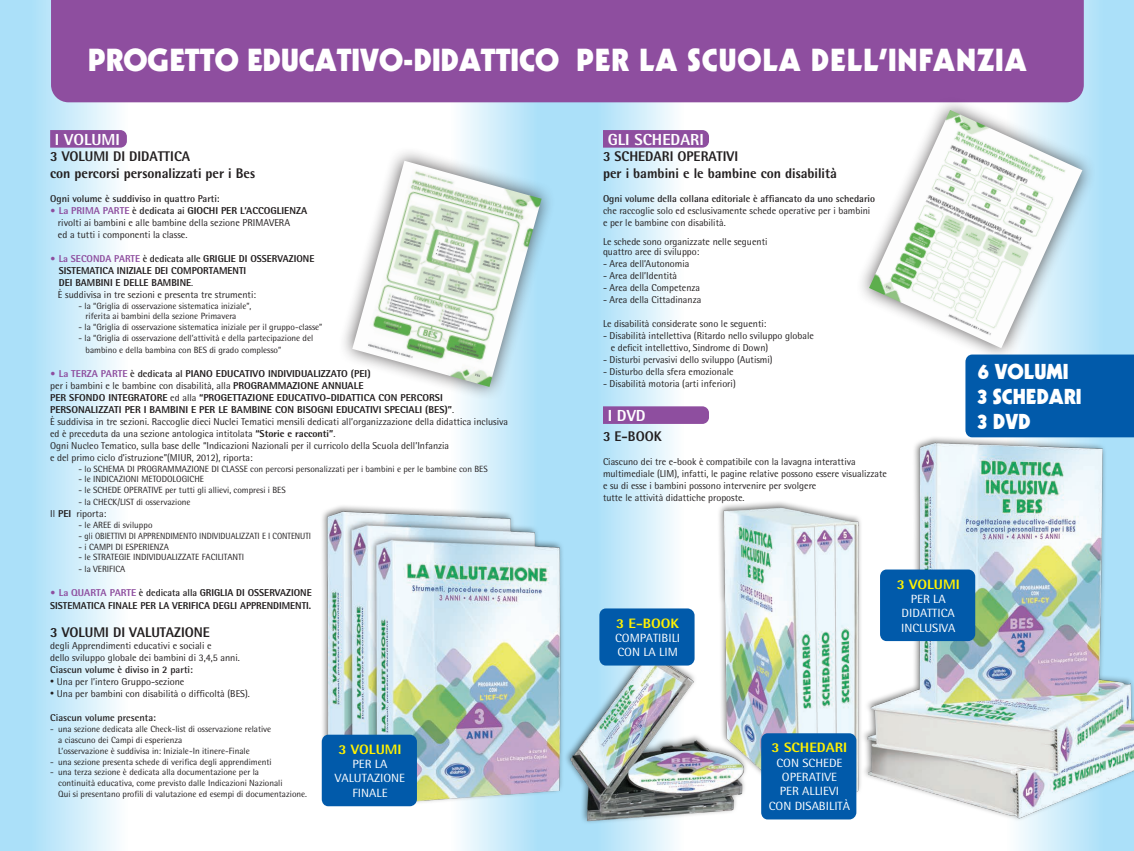
<style>
.page{position:relative;width:1134px;height:851px;background:#fff}
.page>*{position:absolute;margin:0;border:0;box-sizing:border-box;transform-origin:0 0}
.t1{font:900 31px "Kabel";color:#fff}
.t2{font:900 21px/25.2px "Kabel";color:#fff}
.t3{font:800 16px "Rotis Semi Sans";color:#fff}
.t4{font:800 14px/16.8px "Rotis Semi Sans";color:#231f20}
.t5{font:800 13.6px "Rotis Semi Sans";color:#fff101;scale:1.07 1}
.t6{font:11.9px/14.3px "Rotis Semi Sans";color:#fff;text-align:center;scale:1.07 1}
.t7{font:10px/12px "Rotis Semi Sans";color:#231f20}
.t8{font:800 10px/12px "Rotis Semi Sans";color:#231f20}
.t9{font:700 10px "Rotis Semi Sans";color:#231f20}
.t10{font:9px/10.8px "Rotis Semi Sans";color:#231f20}
.s1{font-weight:800;color:#8e4e9f}
.s2{font-weight:700}
.s3{font-weight:800}
.s4{color:#8e4e9f}
.s5{font-weight:400}
.s6{font-size:8px}
</style>
<div class="page">
<div style="left:977px;top:0;width:157px;height:850px;background:linear-gradient(to right,#fff,#9ddbf8)"></div>
<div style="left:567px;top:0;width:142px;height:850px;background:linear-gradient(to right,#9cdaf7,#fff)"></div>
<div style="left:0;top:0;width:156px;height:850px;background:linear-gradient(to right,#9ddbf8,#fff)"></div>
<svg style="left:425px;top:102px;width:142px;height:748px"></svg>
<div style="left:51px;top:0;width:1033px;height:102px;background:#8e4e9f"></div>
<svg style="left:50px;top:130px;width:77px;height:18px"></svg>
<img style="left:321px;top:332px;width:813px;height:510px">
<svg style="left:603px;top:130px;width:106px;height:18px;background:#9053a2"></svg>
<svg style="left:603px;top:406px;width:106px;height:18px;background:#9053a2"></svg>
<div style="left:338px;top:146px;width:218px;height:255px;background:#231f20;opacity:.75"></div>
<img style="left:352px;top:161px;width:190px;height:226px">
<div style="left:880px;top:569px;width:95px;height:72px;background:#015aaa;border-radius:7px"></div>
<div style="left:761px;top:733px;width:95px;height:86px;background:#015aaa;border-radius:7px"></div>
<div style="left:599px;top:608px;width:95px;height:57px;background:#015aaa;border-radius:7px"></div>
<div style="left:322px;top:734px;width:95px;height:72px;background:#015aaa;border-radius:7px"></div>
<div style="left:855px;top:96px;width:241px;height:266px;background:#231f20;opacity:.75"></div>
<img style="left:869px;top:110px;width:213px;height:238px">
<div style="left:965px;top:354px;width:169px;height:83px;background:#015aaa"></div>
<h1 class="t1" style="left:88px;top:40px;width:940px">PROGETTO EDUCATIVO-DIDATTICO PER LA SCUOLA DELL’INFANZIA</h1>
<h3 class="t3" style="left:55px;top:129px;width:66px">I VOLUMI</h3>
<h3 class="t4" style="left:50px;top:148px;width:206px">3 VOLUMI DI DIDATTICA<br>con percorsi personalizzati per i Bes</h3>
<p class="t9" style="left:50px;top:193px;width:171px">Ogni volume è suddiviso in quattro Parti:</p>
<p class="t7" style="left:58px;top:205px;width:251px;text-indent:-8px"><span class="s1">• La PRIMA PARTE</span> <span class="s2">è dedicata ai</span> <span class="s3">GIOCHI PER L’ACCOGLIENZA </span>rivolti ai bambini e alle bambine della sezione PRIMAVERA<br>ed a tutti i componenti la classe.</p>
<p class="t8" style="left:58px;top:252px;width:258px;text-indent:-8px"><span class="s4">• La SECONDA PARTE</span> <span class="s2">è dedicata alle</span> GRIGLIE DI OSSERVAZIONE SISTEMATICA INIZIALE DEI COMPORTAMENTI<br>DEI BAMBINI E DELLE BAMBINE<span class="s5">.<br>è suddivisa in tre sezioni e presenta tre strumenti:</span></p>
<p class="t10" style="left:86px;top:301px;width:167px;line-height:10px;text-indent:-7px">- la “Griglia di osservazione sistematica iniziale”, riferita ai bambini della sezione Primavera</p>
<p class="t10" style="left:79px;top:321px;width:245px">- la “Griglia di osservazione sistematica iniziale per il gruppo-classe”</p>
<p class="t10" style="left:86px;top:331px;width:229px;line-height:12px;text-indent:-7px">- la “Griglia di osservazione dell’attività e della partecipazione del bambino e della bambina con BES di grado complesso”</p>
<p class="t7" style="left:50px;top:367px;width:459px"><span class="s1">• La TERZA PARTE</span> <span class="s2">è dedicata al</span> <span class="s3">PIANO EDUCATIVO INDIVIDUALIZZATO (PEI)<br></span>per i bambini e le bambine con disabilità, alla <span class="s3">PROGRAMMAZIONE ANNUALE<br>PER SFONDO INTEGRATORE</span> ed alla <span class="s3">“PROGETTAZIONE EDUCATIVO-DIDATTICA CON PERCORSI PERSONALIZZATI PER I BAMBINI E PER LE BAMBINE CON BISOGNI EDUCATIVI SPECIALI (BES)”</span>.<br>è suddivisa in tre sezioni. Raccoglie dieci Nuclei Tematici mensili dedicati all’organizzazione della didattica inclusiva ed è preceduta da una sezione antologica intitolata <span class="s3">“Storie e racconti”</span>.<br>Ogni Nucleo Tematico, sulla base delle “Indicazioni Nazionali per il curricolo della Scuola dell’Infanzia<br>e del primo ciclo d’istruzione”(MIUR, 2012), riporta:</p>
<p class="t10" style="left:79px;top:463px;width:411px">- lo SCHEMA DI PROGRAMMAZIONE DI CLASSE con percorsi personalizzati per i bambini e per le bambine con BES</p>
<p class="t10" style="left:79px;top:474px;width:127px">- le INDICAZIONI METODOLOGICHE</p>
<p class="t10" style="left:79px;top:484px;width:209px">- le SCHEDE OPERATIVE per tutti gli allievi, compresi i BES</p>
<p class="t10" style="left:79px;top:496px;width:114px">- la CHECK/LIST di osservazione</p>
<p class="t7" style="left:50px;top:507px;width:58px">Il <span class="s3">PEI</span> riporta:</p>
<p class="t10" style="left:79px;top:519px;width:75px">- le AREE di sviluppo</p>
<p class="t10" style="left:79px;top:530px;width:234px">- gli OBIETTIVI DI APPRENDIMENTO INDIVIDUALIZZATI E I CONTENUTI</p>
<p class="t10" style="left:79px;top:541px;width:92px">- i CAMPI DI ESPERIENZA</p>
<p class="t10" style="left:79px;top:552px;width:167px">- le STRATEGIE INDIVIDUALIZZATE FACILITANTI</p>
<p class="t10" style="left:79px;top:564px;width:48px">- la VERIFICA</p>
<p class="t8" style="left:50px;top:586px;width:263px"><span class="s4">• La QUARTA PARTE</span> <span class="s2">è dedicata alla</span> GRIGLIA DI OSSERVAZIONE<br>SISTEMATICA FINALE PER LA VERIFICA DEGLI APPRENDIMENTI.</p>
<h3 class="t4" style="left:50px;top:623px;width:161px">3 VOLUMI DI VALUTAZIONE</h3>
<p class="t7" style="left:50px;top:639px;width:191px">degli Apprendimenti educativi e sociali e<br>dello sviluppo globale dei bambini di 3,4,5 anni.</p>
<p class="t9" style="left:50px;top:663px;width:144px">Ciascun volume è diviso in 2 parti:</p>
<p class="t7" style="left:50px;top:675px;width:136px"><span class="s6">•</span> Una per l’intero Gruppo-sezione</p>
<p class="t7" style="left:50px;top:687px;width:201px"><span class="s6">•</span> Una per bambini con disabilità o difficoltà (BES).</p>
<p class="t9" style="left:50px;top:711px;width:107px">Ciascun volume presenta:</p>
<p class="t10" style="left:58px;top:723px;width:215px;text-indent:-8px">- una sezione dedicata alle Check-list di osservazione relative a ciascuno dei Campi di esperienza<br>L’osservazione è suddivisa in: Iniziale-In itinere-Finale</p>
<p class="t10" style="left:50px;top:756px;width:223px">- una sezione presenta schede di verifica degli apprendimenti</p>
<p class="t10" style="left:58px;top:766px;width:250px;text-indent:-8px">- una terza sezione è dedicata alla documentazione per la<br>continuità educativa, come previsto dalle Indicazioni Nazionali<br>Qui si presentano profili di valutazione ed esempi di documentazione.</p>
<h3 class="t5" style="left:338px;top:740px;width:60px">3 VOLUMI</h3>
<p class="t6" style="left:335px;top:756px;width:67px">PER LA<br>VALUTAZIONE<br>FINALE</p>
<h3 class="t3" style="left:608px;top:129px;width:98px">GLI SCHEDARI</h3>
<h3 class="t4" style="left:603px;top:148px;width:235px">3 SCHEDARI OPERATIVI<br>per i bambini e le bambine con disabilità</h3>
<p class="t9" style="left:603px;top:193px;width:274px">Ogni volume della collana editoriale è affiancato da uno schedario</p>
<p class="t7" style="left:603px;top:205px;width:269px">che raccoglie solo ed esclusivamente schede operative per i bambini e per le bambine con disabilità.</p>
<p class="t7" style="left:603px;top:237px;width:166px;line-height:10px">Le schede sono organizzate nelle seguenti quattro aree di sviluppo:</p>
<p class="t7" style="left:603px;top:258px;width:88px">- Area dell’Autonomia</p>
<p class="t7" style="left:603px;top:270px;width:76px">- Area dell’Identità</p>
<p class="t7" style="left:603px;top:282px;width:99px">- Area della Competenza</p>
<p class="t7" style="left:603px;top:294px;width:100px">- Area della Cittadinanza</p>
<p class="t7" style="left:603px;top:318px;width:165px">Le disabilità considerate sono le seguenti:</p>
<p class="t7" style="left:611px;top:330px;width:205px;text-indent:-8px">- Disabilità intellettiva (Ritardo nello sviluppo globale e deficit intellettivo, Sindrome di Down)</p>
<p class="t7" style="left:603px;top:354px;width:171px">- Disturbi pervasivi dello sviluppo (Autismi)</p>
<p class="t7" style="left:603px;top:366px;width:132px">- Disturbo della sfera emozionale</p>
<p class="t7" style="left:603px;top:378px;width:134px">- Disabilità motoria (arti inferiori)</p>
<h3 class="t3" style="left:608px;top:405px;width:39px">I DVD</h3>
<h3 class="t4" style="left:603px;top:427px;width:60px">3 E-BOOK</h3>
<p class="t7" style="left:603px;top:455px;width:285px">Ciascuno dei tre e-book è compatibile con la lavagna interattiva multimediale (LIM), infatti, le pagine relative possono essere visualizzate e su di esse i bambini possono intervenire per svolgere<br>tutte le attività didattiche proposte.</p>
<h2 class="t2" style="left:978px;top:358px;width:31px">6 VOLU</h2>
<h2 class="t2" style="left:1046px;top:358px;width:22px">MI</h2>
<h2 class="t2" style="left:978px;top:383px;width:60px">3 SCHEDARI<br>3 DVD</h2>
<h3 class="t5" style="left:616px;top:614px;width:60px">3 E-BOOK</h3>
<p class="t6" style="left:615px;top:630px;width:62px;text-align:left">COMPATIBILI<br>CON LA LIM</p>
<h3 class="t5" style="left:897px;top:575px;width:60px">3 VOLUMI</h3>
<p class="t6" style="left:901px;top:591px;width:52px">PER LA<br>DIDATTICA<br>INCLUSIVA</p>
<h3 class="t5" style="left:772px;top:739px;width:72px">3 SCHEDARI</h3>
<p class="t6" style="left:769px;top:755px;width:78px">CON SCHEDE<br>OPERATIVE<br>PER ALLIEVI<br>CON DISABILITà</p>
</div>
